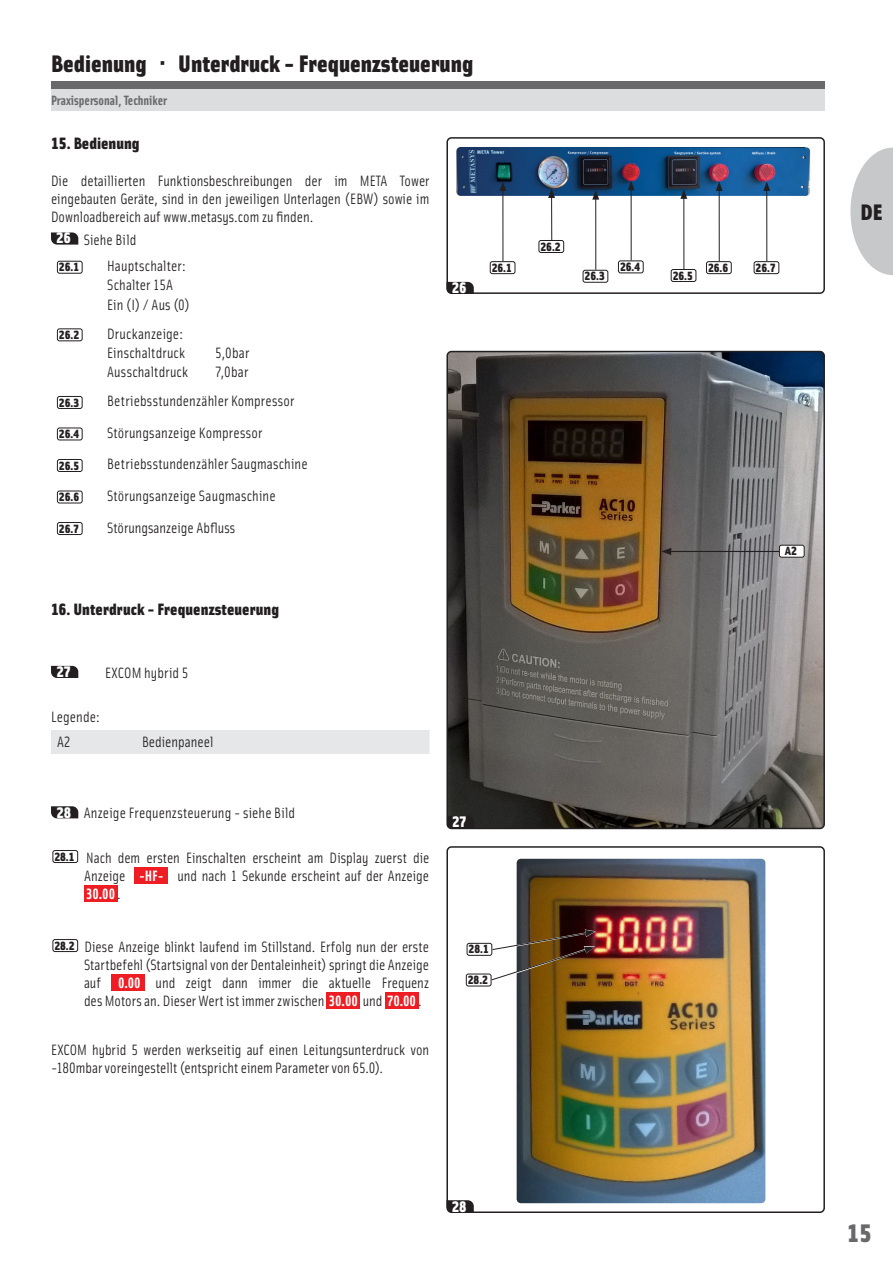
<style>
.page{position:relative;width:893px;height:1263px;background:#fff}
.page>*{position:absolute;margin:0;border:0;box-sizing:border-box;transform-origin:0 0}
.t1{font:25.5px "Solex Black Lining";color:#69696c}
.t2{font:24px "Solex Black Lining";color:#231f20}
.t3{font:22.5px "Solex Black Lining";color:#231f20}
.t4{font:16.5px "Solex Black Lining";letter-spacing:.005em;color:#231f20}
.t5{font:15.3px "Solex Black Lining";color:#fff}
.t6{font:15px/18px "Solex Regular Lining";letter-spacing:.005em;color:#231f20}
.t7{font:15px "Solex";letter-spacing:.005em;color:#231f20}
.t8{font:15px "Solex Bold Lining";color:#fff}
.t9{font:13.5px "Solex Bold Lining";color:#69696c}
.t10{font:12px "Solex Black Lining";color:#231f20}
.s1{font-family:"Solex Black Lining";font-size:15.3px;color:#fff}
.s2{font-family:"Solex Black Lining";font-size:12px}
.s3{font-family:"Solex Bold Lining";color:#fff}
.s4{font-family:"Solex Regular Lining";color:#231f20}
</style>
<div class="page">
<img style="left:456px;top:147px;width:354px;height:49px">
<div style="left:446px;top:137px;width:379px;height:157px;border:2px solid #231f20;border-radius:4px"></div>
<svg style="left:446px;top:282px;width:28px;height:12px"></svg>
<div style="left:490px;top:261px;width:25px;height:13px;border:1px solid #231f20;border-radius:2px"></div>
<hr style="left:502px;top:189px;width:1px;height:72px;background:#231f20">
<svg style="left:499px;top:181px;width:7px;height:10px"></svg>
<div style="left:539px;top:240px;width:25px;height:13px;border:1px solid #231f20;border-radius:2px"></div>
<hr style="left:551px;top:196px;width:1px;height:45px;background:#231f20">
<svg style="left:548px;top:188px;width:7px;height:10px"></svg>
<div style="left:583px;top:270px;width:25px;height:13px;border:1px solid #231f20;border-radius:2px"></div>
<hr style="left:595px;top:197px;width:1px;height:73px;background:#231f20">
<svg style="left:592px;top:190px;width:7px;height:10px"></svg>
<div style="left:618px;top:260px;width:26px;height:13px;border:1px solid #231f20;border-radius:2px"></div>
<hr style="left:631px;top:188px;width:1px;height:72px;background:#231f20">
<svg style="left:628px;top:181px;width:7px;height:9px"></svg>
<div style="left:671px;top:269px;width:25px;height:13px;border:1px solid #231f20;border-radius:2px"></div>
<hr style="left:683px;top:196px;width:1px;height:73px;background:#231f20">
<svg style="left:680px;top:189px;width:7px;height:10px"></svg>
<div style="left:706px;top:261px;width:26px;height:13px;border:1px solid #231f20;border-radius:2px"></div>
<hr style="left:719px;top:189px;width:1px;height:72px;background:#231f20">
<svg style="left:716px;top:181px;width:7px;height:10px"></svg>
<div style="left:754px;top:261px;width:25px;height:13px;border:1px solid #231f20;border-radius:2px"></div>
<hr style="left:766px;top:189px;width:1px;height:72px;background:#231f20">
<svg style="left:763px;top:181px;width:7px;height:10px"></svg>
<img style="left:449px;top:354px;width:373px;height:472px">
<div style="left:446px;top:351px;width:379px;height:478px;border:2px solid #231f20;border-radius:4px"></div>
<svg style="left:447px;top:816px;width:27px;height:12px"></svg>
<div style="left:446px;top:846px;width:379px;height:367px;border:2px solid #231f20;border-radius:4px"></div>
<svg style="left:446px;top:1200px;width:28px;height:12px"></svg>
<hr style="left:669px;top:551px;width:111px;height:1px;background:#231f20">
<svg style="left:661px;top:548px;width:10px;height:7px"></svg>
<div style="left:779px;top:545px;width:25px;height:12px;background:#fff;border-radius:2px"></div>
<div style="left:779px;top:545px;width:25px;height:13px;border:1px solid #231f20;border-radius:2px"></div>
<img style="left:517px;top:859px;width:248px;height:344px">
<div style="left:467px;top:943px;width:25px;height:13px;border:1px solid #231f20;border-radius:2px"></div>
<div style="left:466px;top:974px;width:25px;height:12px;border:1px solid #231f20;border-radius:2px"></div>
<svg style="left:490px;top:929px;width:106px;height:53px"></svg>
<svg style="left:850px;top:148px;width:43px;height:127px"></svg>
<div style="left:51px;top:81px;width:774px;height:8px;background:#69696c"></div>
<div style="left:51px;top:89px;width:774px;height:22px;background:#dcdddf"></div>
<svg style="left:51px;top:232px;width:27px;height:13px"></svg>
<div style="left:57px;top:261px;width:26px;height:13px;border:1px solid #231f20;border-radius:2px"></div>
<div style="left:57px;top:328px;width:26px;height:13px;border:1px solid #231f20;border-radius:2px"></div>
<div style="left:57px;top:396px;width:26px;height:13px;border:1px solid #231f20;border-radius:2px"></div>
<div style="left:57px;top:428px;width:26px;height:12px;border:1px solid #231f20;border-radius:2px"></div>
<div style="left:57px;top:459px;width:26px;height:13px;border:1px solid #231f20;border-radius:2px"></div>
<div style="left:57px;top:491px;width:26px;height:12px;border:1px solid #231f20;border-radius:2px"></div>
<div style="left:57px;top:522px;width:26px;height:13px;border:1px solid #231f20;border-radius:2px"></div>
<svg style="left:51px;top:666px;width:27px;height:12px"></svg>
<div style="left:51px;top:730px;width:378px;height:24px;background:#e6e7e9"></div>
<svg style="left:51px;top:806px;width:27px;height:12px"></svg>
<div style="left:53px;top:850px;width:25px;height:13px;border:1px solid #231f20;border-radius:2px"></div>
<div style="left:135px;top:868px;width:33px;height:16px;background:#ee1d23"></div>
<div style="left:84px;top:886px;width:33px;height:16px;background:#ee1d23"></div>
<div style="left:53px;top:939px;width:25px;height:13px;border:1px solid #231f20;border-radius:2px"></div>
<div style="left:111px;top:975px;width:34px;height:16px;background:#ee1d23"></div>
<div style="left:327px;top:993px;width:33px;height:16px;background:#ee1d23"></div>
<div style="left:385px;top:993px;width:33px;height:16px;background:#ee1d23"></div>
<h2 class="t2" style="left:51px;top:47px;width:97px">Bedienung</h2>
<h2 class="t2" style="left:178px;top:47px;width:296px">Unterdruck - Frequenzsteuerung</h2>
<p class="t9" style="left:51px;top:91px;width:117px">Praxispersonal, Techniker</p>
<p class="t4" style="left:51px;top:131px;width:90px">15. Bedienung</p>
<p class="t6" style="left:51px;top:172px;width:380px;text-align:justify">Die detaillierten Funktionsbeschreibungen der im META Tower eingebauten Geräte, sind in den jeweiligen Unterlagen (EBW) sowie im Downloadbereich auf www.metasys.com zu finden.</p>
<p class="t7" style="left:56px;top:230px;width:82px"><span class="s1">26</span> Siehe Bild</p>
<p class="t10" style="left:59px;top:259px;width:22px">26.1</p>
<p class="t6" style="left:107px;top:256px;width:84px;line-height:19.2px">Hauptschalter:<br>Schalter 15A<br>Ein (I) / Aus (0)</p>
<p class="t10" style="left:59px;top:326px;width:22px">26.2</p>
<p class="t6" style="left:107px;top:323px;width:80px;line-height:19.2px">Druckanzeige:<br>Einschaltdruck</p>
<p class="t5" style="left:452px;top:277px;width:16px">26</p>
<p class="t6" style="left:215px;top:343px;width:36px">5,0bar</p>
<p class="t6" style="left:107px;top:363px;width:83px">Ausschaltdruck</p>
<p class="t6" style="left:215px;top:363px;width:35px">7,0bar</p>
<p class="t10" style="left:59px;top:394px;width:22px">26.3</p>
<p class="t6" style="left:107px;top:392px;width:189px">Betriebsstundenzähler Kompressor</p>
<p class="t10" style="left:59px;top:426px;width:22px">26.4</p>
<p class="t6" style="left:107px;top:423px;width:157px">Störungsanzeige Kompressor</p>
<p class="t10" style="left:59px;top:457px;width:22px">26.5</p>
<p class="t6" style="left:107px;top:455px;width:202px">Betriebsstundenzähler Saugmaschine</p>
<p class="t10" style="left:59px;top:489px;width:22px">26.6</p>
<p class="t6" style="left:107px;top:486px;width:170px">Störungsanzeige Saugmaschine</p>
<p class="t10" style="left:59px;top:520px;width:22px">26.7</p>
<p class="t6" style="left:107px;top:518px;width:129px">Störungsanzeige Abfluss</p>
<p class="t10" style="left:492px;top:259px;width:22px">26.1</p>
<p class="t4" style="left:51px;top:598px;width:230px">16. Unterdruck - Frequenzsteuerung</p>
<p class="t5" style="left:56px;top:661px;width:16px">27</p>
<p class="t6" style="left:105px;top:663px;width:85px">EXCOM hybrid 5</p>
<p class="t6" style="left:57px;top:704px;width:44px;line-height:24.8px;text-indent:-6px">Legende:<br>A2</p>
<p class="t6" style="left:142px;top:732px;width:73px">Bedienpaneel</p>
<p class="t6" style="left:56px;top:804px;width:240px"><span class="s1">28</span> Anzeige Frequenzsteuerung - siehe Bild</p>
<p class="t6" style="left:54px;top:848px;width:376px;text-align:right"><span class="s2">28.1</span> Nach dem ersten Einschalten erscheint am Display zuerst die<br>Anzeige <span class="s3">-HF-</span> und nach 1 Sekunde erscheint auf der Anzeige</p>
<p class="t8" style="left:86px;top:884px;width:36px">30.00 <span class="s4">.</span></p>
<p class="t5" style="left:452px;top:811px;width:16px">27</p>
<p class="t6" style="left:84px;top:937px;width:347px;text-align:justify;text-indent:-30px"><span class="s2">28.2</span> Diese Anzeige blinkt laufend im Stillstand. Erfolg nun der erste Startbefehl (Startsignal von der Dentaleinheit) springt die Anzeige auf <span class="s3">0.00</span> und zeigt dann immer die aktuelle Frequenz des Motors an. Dieser Wert ist immer zwischen <span class="s3">30.00</span> und <span class="s3">70.00</span> .</p>
<p class="t6" style="left:51px;top:1040px;width:380px">EXCOM hybrid 5 werden werkseitig auf einen Leitungsunterdruck von -180mbar voreingestellt (entspricht einem Parameter von 65.0).</p>
<p class="t10" style="left:469px;top:941px;width:22px">28.1</p>
<p class="t10" style="left:468px;top:971px;width:22px">28.2</p>
<p class="t10" style="left:540px;top:238px;width:22px">26.2</p>
<p class="t10" style="left:585px;top:268px;width:22px">26.3</p>
<p class="t10" style="left:620px;top:258px;width:22px">26.4</p>
<p class="t10" style="left:673px;top:267px;width:22px">26.5</p>
<p class="t10" style="left:708px;top:259px;width:22px">26.6</p>
<p class="t10" style="left:756px;top:259px;width:22px">26.7</p>
<p class="t10" style="left:785px;top:543px;width:13px">A2</p>
<p class="t5" style="left:452px;top:1195px;width:16px">28</p>
<h3 class="t3" style="left:860px;top:197px;width:24px">DE</h3>
<h1 class="t1" style="left:847px;top:1215px;width:26px">15</h1>
</div>
